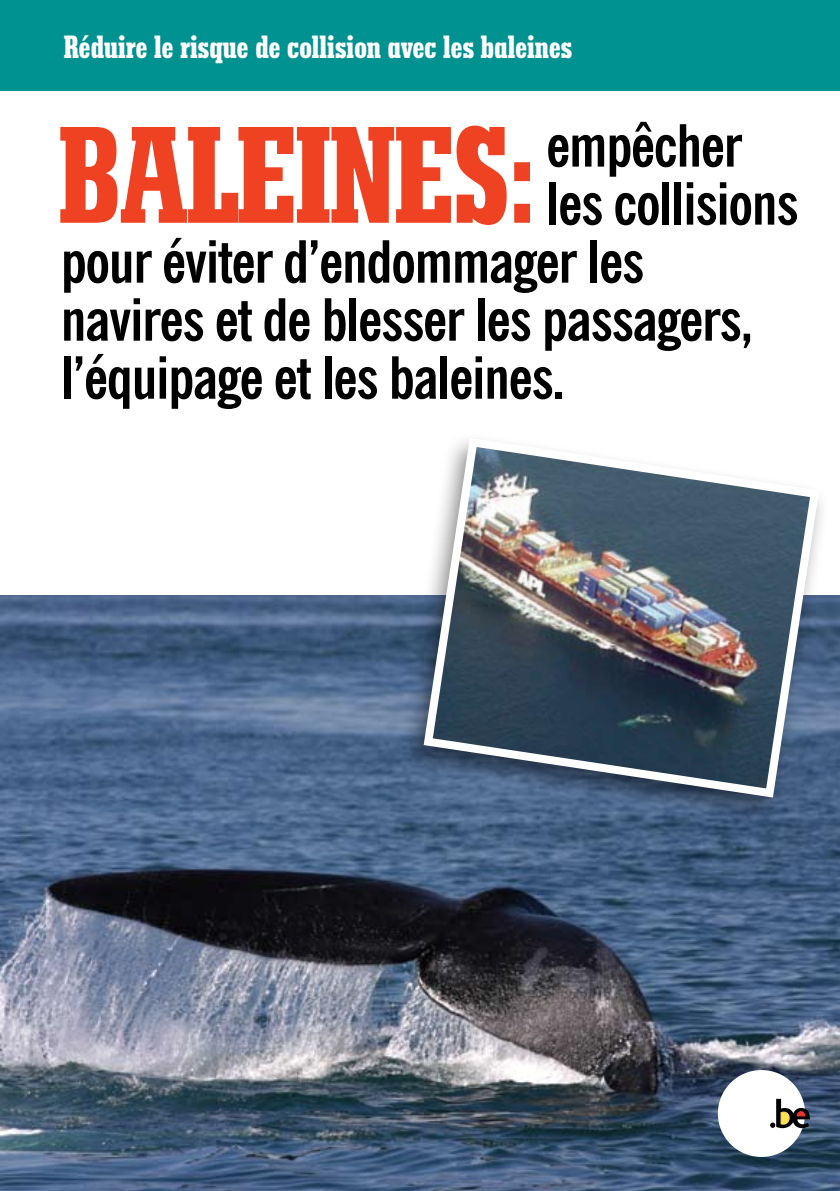
<style>
.page{position:relative;width:840px;height:1191px;background:#fff}
.page>*{position:absolute;margin:0;border:0;box-sizing:border-box;transform-origin:0 0}
.t1{font:800 condensed 128px "Stymie BT";letter-spacing:-.04em;color:#ef4223}
.t2{font:700 condensed 58px "News Gothic BT";letter-spacing:-.02em;color:#000}
.t3{font:800 condensed 30px "Stymie BT";letter-spacing:-.02em;color:#fff}
.s1{font-size:124px}
</style>
<div class="page">
<div style="left:0;top:0;width:839px;height:91px;background:#009290"></div>
<img style="left:0;top:595px;width:839px;height:596px">
<div style="left:396px;top:429px;width:431px;height:394px;background:#000;opacity:.45"></div>
<img style="left:419px;top:433px;width:404px;height:369px">
<div style="left:717px;top:1070px;width:87px;height:87px;background:#fff;border-radius:50%"></div>
<svg style="left:770px;top:1098px;width:39px;height:30px"></svg>
<p class="t3" style="left:63px;top:28px;width:510px">Réduire le risque de collision avec les baleines</p>
<p class="t2" style="left:546px;top:110px;width:197px">empêcher</p>
<p class="t2" style="left:546px;top:168px;width:254px">les collisions</p>
<p class="t2" style="left:61px;top:226px;width:584px">pour éviter d’endommager les</p>
<p class="t2" style="left:61px;top:284px;width:693px">navires et de blesser les passagers,</p>
<p class="t2" style="left:61px;top:342px;width:505px">l’équipage et les baleines.</p>
<h1 class="t1" style="left:57px;top:91px;width:481px">BALEINES<span class="s1">:</span></h1>
</div>
